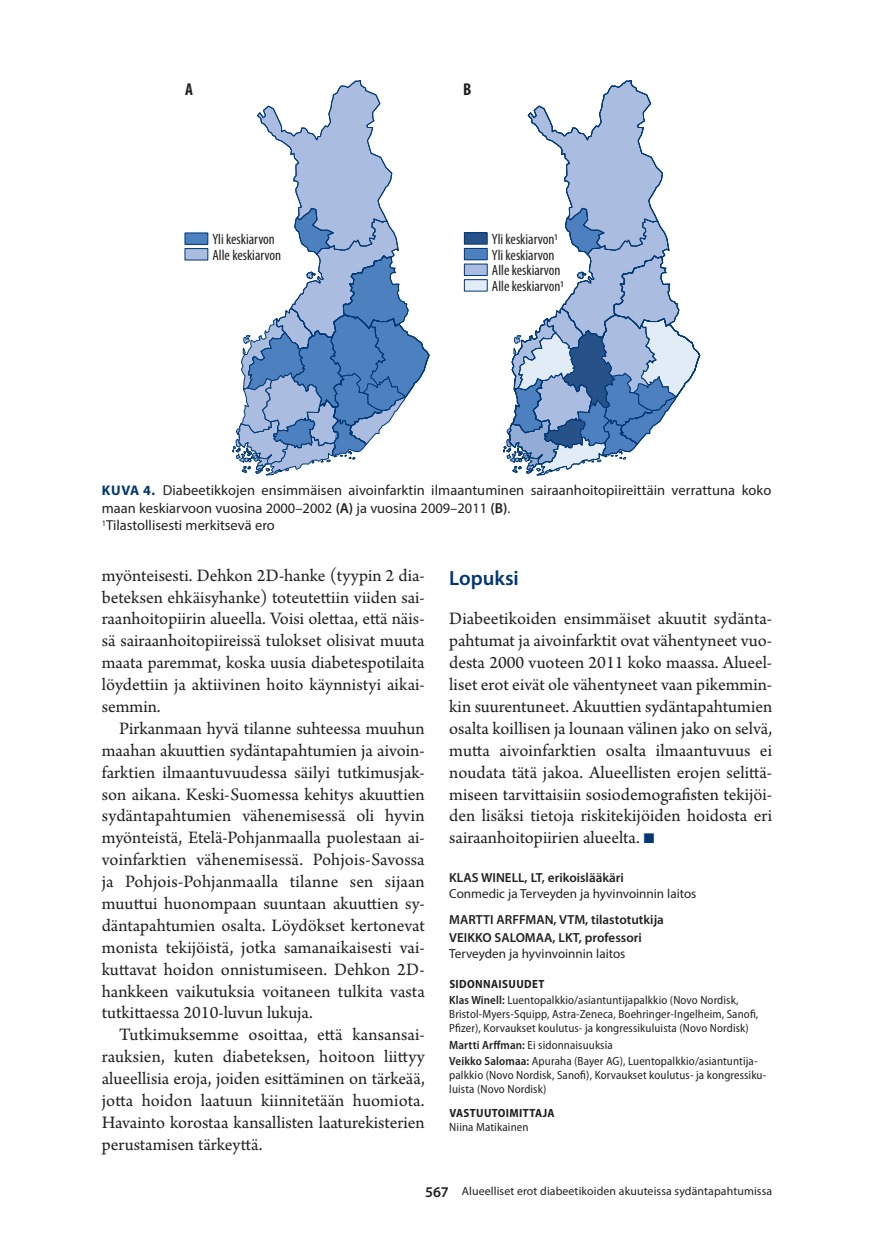
<style>
.page{position:relative;width:874px;height:1241px;background:#fff}
.page>*{position:absolute;margin:0;border:0;box-sizing:border-box;transform-origin:0 0}
.v1{font:600 20.65px "Myriad Pro";color:#013874}
.l_ei_sis{font:18.38px/21.9px "Arno Pro";color:#231f20;text-align:justify}
.t1{font:700 condensed 17.15px "Myriad Pro";color:#231f20}
.t2{font:condensed 14.88px/15.6px "Myriad Pro";color:#231f20}
.t3{font:600 14.88px "Myriad Pro";color:#231f20}
.kt{font:14.35px/17.5px "Myriad Pro";letter-spacing:.005em;color:#231f20}
.ko{font:600 13.12px "Myriad Pro";color:#231f20}
.ko-2{font:13.12px "Myriad Pro";color:#231f20}
.Sidonnaisuudet_txt{font:semi-condensed 11.9px/14px "Myriad Pro";letter-spacing:.01em;color:#231f20}
.Ala{font:11.9px "Myriad Pro";letter-spacing:.01em;color:#231f20}
.Sidonnaisuudet_ots{font:700 semi-condensed 11.9px "Myriad Pro";letter-spacing:.03em;color:#231f20}
.s1{font-weight:700;font-size:14px;color:#013874}
.s2{font-weight:600}
.s3{color:#013874}
</style>
<div class="page">
<div style="left:185px;top:233px;width:23px;height:11px;background:#4d80bf"></div>
<div style="left:184px;top:232px;width:24px;height:13px;border:1px solid #013975"></div>
<div style="left:185px;top:248px;width:23px;height:12px;background:#aabcdf"></div>
<div style="left:184px;top:248px;width:24px;height:12px;border:1px solid #013975"></div>
<svg style="left:503px;top:80px;width:198px;height:396px"></svg>
<svg style="left:232px;top:80px;width:198px;height:396px"></svg>
<div style="left:464px;top:233px;width:23px;height:11px;background:#265289"></div>
<div style="left:463px;top:232px;width:24px;height:12px;border:1px solid #013975"></div>
<div style="left:464px;top:248px;width:23px;height:12px;background:#4d80bf"></div>
<div style="left:463px;top:248px;width:24px;height:12px;border:1px solid #013975"></div>
<div style="left:464px;top:264px;width:23px;height:11px;background:#aabcdf"></div>
<div style="left:463px;top:263px;width:24px;height:13px;border:1px solid #013975"></div>
<div style="left:464px;top:279px;width:23px;height:12px;background:#e1ecf7"></div>
<div style="left:463px;top:279px;width:24px;height:12px;border:1px solid #013975"></div>
<p class="t1" style="left:185px;top:78px;width:9px">A</p>
<p class="t1" style="left:463px;top:78px;width:10px">B</p>
<p class="t2" style="left:212px;top:231px;width:70px">Yli keskiarvon<br>Alle keskiarvon</p>
<p class="t2" style="left:491px;top:231px;width:73px">Yli keskiarvon1<br>Yli keskiarvon<br>Alle keskiarvon<br>Alle keskiarvon1</p>
<p class="kt" style="left:102px;top:481px;width:670px"><span class="s1">KUVA 4.</span> Diabeetikkojen ensimmäisen aivoinfarktin ilmaantuminen sairaanhoitopiireittäin verrattuna koko maan keskiarvoon vuosina 2000–2002 <span class="s2">(A)</span> ja vuosina 2009–2011 <span class="s2">(B)</span>.</p>
<p class="kt" style="left:102px;top:516px;width:174px"><sup>1</sup>Tilastollisesti merkitsevä ero</p>
<p class="l_ei_sis" style="left:102px;top:565px;width:324px">myönteisesti. Dehkon 2D-hanke (tyypin 2 dia&shy;beteksen ehkäisyhanke) toteutettiin viiden sai&shy;raanhoitopiirin alueella. Voisi olettaa, että näis&shy;sä sairaanhoitopiireissä tulokset olisivat muuta maata paremmat, koska uusia diabetespotilaita löydettiin ja aktiivinen hoito käynnistyi aikai&shy;semmin.</p>
<p class="l_ei_sis" style="left:102px;top:718px;width:324px;text-indent:17px">Pirkanmaan hyvä tilanne suhteessa muuhun maahan akuuttien sydäntapahtumien ja aivoin&shy;farktien ilmaantuvuudessa säilyi tutkimusjak&shy;son aikana. Keski-Suomessa kehitys akuuttien sydäntapahtumien vähenemisessä oli hyvin myönteistä, Etelä-Pohjanmaalla puolestaan ai&shy;voinfarktien vähenemisessä. Pohjois-Savossa ja Pohjois-Pohjanmaalla tilanne sen sijaan muuttui huonompaan suuntaan akuuttien sy&shy;däntapahtumien osalta. Löydökset kertonevat monista tekijöistä, jotka samanaikaisesti vai&shy;kuttavat hoidon onnistumiseen. Dehkon 2D&shy;hankkeen vaikutuksia voitaneen tulkita vasta tutkittaessa 2010-luvun lukuja.</p>
<p class="l_ei_sis" style="left:102px;top:1024px;width:324px;text-indent:17px">Tutkimuksemme osoittaa, että kansansai&shy;rauksien, kuten diabeteksen, hoitoon liittyy alueellisia eroja, joiden esittäminen on tärkeää, jotta hoidon laatuun kiinnitetään huomiota.<br>Havainto korostaa kansallisten laaturekisterien perustamisen tärkeyttä.</p>
<p class="v1" style="left:449px;top:565px;width:71px">Lopuksi</p>
<p class="l_ei_sis" style="left:449px;top:609px;width:324px">Diabeetikoiden ensimmäiset akuutit sydänta&shy;pahtumat ja aivoinfarktit ovat vähentyneet vuo&shy;desta 2000 vuoteen 2011 koko maassa. Alueel&shy;liset erot eivät ole vähentyneet vaan pikemmin&shy;kin suurentuneet. Akuuttien sydäntapahtumien osalta koillisen ja lounaan välinen jako on selvä, mutta aivoinfarktien osalta ilmaantuvuus ei noudata tätä jakoa. Alueellisten erojen selittä&shy;miseen tarvittaisiin sosiodemografisten tekijöi&shy;den lisäksi tietoja riskitekijöiden hoidosta eri sairaanhoitopiirien alueelta. <span class="s3">■</span></p>
<p class="ko" style="left:449px;top:869px;width:176px">KLAS WINELL, LT, erikoislääkäri</p>
<p class="ko-2" style="left:449px;top:885px;width:248px">Conmedic ja Terveyden ja hyvinvoinnin laitos</p>
<p class="ko" style="left:449px;top:910px;width:216px">MARTTI ARFFMAN, VTM, tilastotutkija</p>
<p class="ko" style="left:449px;top:929px;width:194px">VEIKKO SALOMAA, LKT, professori</p>
<p class="ko-2" style="left:449px;top:945px;width:178px">Terveyden ja hyvinvoinnin laitos</p>
<p class="Sidonnaisuudet_ots" style="left:449px;top:975px;width:96px">SIDONNAISUUDET</p>
<p class="Sidonnaisuudet_txt" style="left:449px;top:992px;width:310px"><span class="s2">Klas Winell:</span> Luentopalkkio/asiantuntijapalkkio (Novo Nordisk,<br>Bristol-Myers-Squipp, Astra-Zeneca, Boehringer-Ingelheim, Sanofi,<br>Pfizer), Korvaukset koulutus- ja kongressikuluista (Novo Nordisk)</p>
<p class="Sidonnaisuudet_txt" style="left:449px;top:1037px;width:165px"><span class="s2">Martti Arffman:</span> Ei sidonnaisuuksia</p>
<p class="Sidonnaisuudet_txt" style="left:449px;top:1053px;width:318px"><span class="s2">Veikko Salomaa:</span> Apuraha (Bayer AG), Luentopalkkio/asiantuntija&shy;palkkio (Novo Nordisk, Sanofi), Korvaukset koulutus- ja kongressiku&shy;luista (Novo Nordisk)</p>
<p class="Sidonnaisuudet_ots" style="left:449px;top:1104px;width:107px">VASTUUTOIMITTAJA</p>
<p class="Sidonnaisuudet_txt" style="left:449px;top:1119px;width:81px">Niina Matikainen</p>
<p class="t3" style="left:425px;top:1182px;width:25px">567</p>
<p class="Ala" style="left:461px;top:1183px;width:311px">Alueelliset erot diabeetikoiden akuuteissa sydäntapahtumissa</p>
</div>
